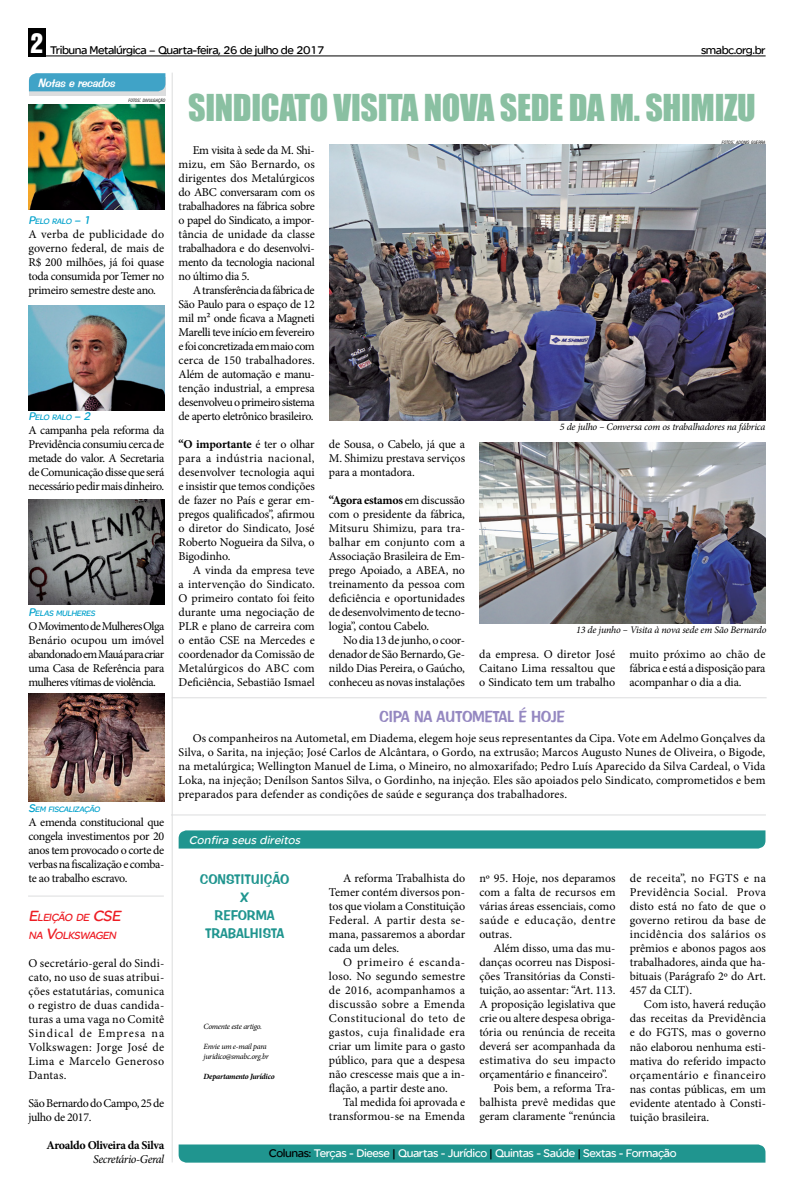
<style>
.page{position:relative;width:794px;height:1191px;background:#fff}
.page>*{position:absolute;margin:0;border:0;box-sizing:border-box;transform-origin:0 0}
.t1{font:34px "Impact";letter-spacing:-.01em;color:#8ac0a2}
.t2{font:16px "Impress BT";letter-spacing:-.03em;color:#9588c1}
.t3{font:14px/18px "Impress BT";letter-spacing:-.01em;color:#20958f;text-align:center}
.t4{font:12px/14px "Minion Pro";letter-spacing:-.005em;color:#000;text-align:justify}
.t5{font:12px "SE Optimist Semi";letter-spacing:-.035em;color:#fff}
.t6{font:12px "SE Optimist Semi";letter-spacing:-.04em;color:#000}
.t7{font:12px/14px "Minion Pro";letter-spacing:-.03em;color:#000}
.t8{font:700 12px "Minion Pro";letter-spacing:-.03em;color:#000}
.t9{font:italic 12px "SE Optimist Semi";color:#fff}
.t10{font:italic 12px "Minion Pro";letter-spacing:-.035em;color:#000}
.t11{font:italic 12px "Impress BT";color:#fff}
.t12{font:italic 11.2px/18px "SE Optimist Semi";color:#ed1d24}
.t13{font:italic 10px "Minion Pro";letter-spacing:-.015em;color:#000}
.t14{font:italic 8.4px "SE Optimist Semi";color:#00a1cb}
.t15{font:italic 8px/10px "Minion Pro";letter-spacing:-.04em;color:#000}
.t16{font:italic 700 8px "Minion Pro";letter-spacing:-.035em;color:#000}
.t17{font:italic condensed 4.4px "Swiss 721 BT";color:#000}
.s1{font-family:"Helvetica Inserat";font-size:25px;color:#fff}
.s2{font-size:6.2px}
.s3{font-size:12px}
.s4{font-size:16px}
.s5{font-weight:700}
.s6{color:#000}
</style>
<div class="page">
<div style="left:179px;top:830px;width:586px;height:18px;background:#20958f"></div>
<div style="left:28px;top:28px;width:17px;height:28px;background:#000"></div>
<hr style="left:28px;top:55px;width:737px;height:1px;background:#000">
<div style="left:29px;top:78px;width:137px;height:18px;background:linear-gradient(to right,#dcddde,#dcddde)"></div>
<div style="left:29px;top:73px;width:136px;height:18px;background:#40a3c7"></div>
<img style="left:28px;top:104px;width:136px;height:105px">
<img style="left:28px;top:305px;width:136px;height:105px">
<img style="left:28px;top:499px;width:137px;height:105px">
<img style="left:28px;top:693px;width:136px;height:109px">
<hr style="left:172px;top:73px;width:1px;height:1089px;background:#dcddde">
<hr style="left:171px;top:814px;width:595px;height:1px;background:#dcddde">
<hr style="left:172px;top:697px;width:594px;height:1px;background:#dcddde">
<hr style="left:28px;top:895px;width:136px;height:1px;background:#dcddde">
<img style="left:329px;top:145px;width:436px;height:275px">
<div style="left:179px;top:1144px;width:586px;height:18px;background:#20958f"></div>
<img style="left:479px;top:443px;width:286px;height:180px">
<p class="t6" style="left:30px;top:43px;width:296px"><span class="s1">2</span> Tribuna Metalúrgica – Quarta-feira, 26 de julho de 2017</p>
<p class="t6" style="left:701px;top:43px;width:66px">smabc.org.br</p>
<p class="t11" style="left:38px;top:75px;width:82px">Notaserecados</p>
<p class="t17" style="left:129px;top:98px;width:38px">FOTOS<span class="s2">:</span> DIVULGAÇÃO</p>
<p class="t14" style="left:28px;top:217px;width:66px"><span class="s3">P</span>ELO RALO <span class="s3">– 1</span></p>
<p class="t4" style="left:28px;top:227px;width:137px">A verba de publicidade do governo federal, de mais de R$ 200 milhões, já foi quase toda consumida por Temer no primeiro semestre deste ano.</p>
<p class="t14" style="left:28px;top:413px;width:66px"><span class="s3">P</span>ELO RALO <span class="s3">– 2</span></p>
<p class="t4" style="left:28px;top:423px;width:137px">A campanha pela reforma da Previdência consumiu cerca de metade do valor. A Secretaria de Comunicação disse que será necessário pedir mais dinheiro.</p>
<p class="t14" style="left:28px;top:609px;width:70px"><span class="s3">P</span>ELAS MULHERES</p>
<p class="t4" style="left:28px;top:619px;width:137px">O Movimento de Mulheres Olga Benário ocupou um imóvel abandonado em Mauá para criar uma Casa de Referência para mulheres vítimas de violência.</p>
<p class="t14" style="left:28px;top:805px;width:75px"><span class="s3">S</span>EM FISCALIZAÇÃO</p>
<p class="t4" style="left:28px;top:815px;width:137px">A emenda constitucional que congela investimentos por 20 anos tem provocado o corte de verbas na fiscalização e comba&shy;te ao trabalho escravo.</p>
<p class="t12" style="left:28px;top:907px;width:91px"><span class="s4">E</span>LEIÇÃO DE <span class="s4">CSE<br></span>NA <span class="s4">V</span>OLKSWAGEN</p>
<p class="t4" style="left:28px;top:955px;width:137px">O secretário-geral do Sindi&shy;cato, no uso de suas atribui&shy;ções estatutárias, comunica o registro de duas candida&shy;turas a uma vaga no Comitê Sindical de Empresa na Volkswagen: Jorge José de Lima e Marcelo Generoso Dantas.</p>
<p class="t7" style="left:28px;top:1095px;width:137px">São Bernardo do Campo, 25 de julho de 2017.</p>
<p class="t8" style="left:46px;top:1136px;width:119px">Aroaldo Oliveira da Silva</p>
<p class="t10" style="left:93px;top:1150px;width:73px">Secretário-Geral</p>
<h1 class="t1" style="left:188px;top:82px;width:569px">SINDICATO VISITA NOVA SEDE DA M. SHIMIZU</h1>
<p class="t17" style="left:722px;top:140px;width:45px">FOTOS<span class="s2">:</span> ADONIS GUERRA</p>
<p class="t4" style="left:179px;top:143px;width:138px;text-indent:14px">Em visita à sede da M. Shi&shy;mizu, em São Bernardo, os dirigentes dos Metalúrgicos do ABC conversaram com os trabalhadores na fábrica sobre o papel do Sindicato, a impor&shy;tância de unidade da classe trabalhadora e do desenvolvi&shy;mento da tecnologia nacional no último dia 5.</p>
<p class="t4" style="left:179px;top:283px;width:138px;text-indent:14px">A transferência da fábrica de São Paulo para o espaço de 12 mil m² onde ficava a Magneti Marelli teve início em fevereiro e foi concretizada em maio com cerca de 150 trabalhadores.<br>Além de automação e manu&shy;tenção industrial, a empresa desenvolveu o primeiro sistema de aperto eletrônico brasileiro.</p>
<p class="t4" style="left:179px;top:437px;width:138px"><span class="s5">“O importante</span> é ter o olhar para a indústria nacional, desenvolver tecnologia aqui e insistir que temos condições de fazer no País e gerar em&shy;pregos qualificados”, afirmou o diretor do Sindicato, José Roberto Nogueira da Silva, o Bigodinho.</p>
<p class="t4" style="left:179px;top:563px;width:138px;text-indent:14px">A vinda da empresa teve a intervenção do Sindicato.<br>O primeiro contato foi feito durante uma negociação de PLR e plano de carreira com o então CSE na Mercedes e coordenador da Comissão de Metalúrgicos do ABC com Deficiência, Sebastião Ismael</p>
<p class="t13" style="left:560px;top:420px;width:207px">5 de julho – Conversa com os trabalhadores na fábrica</p>
<p class="t4" style="left:329px;top:437px;width:138px">de Sousa, o Cabelo, já que a M. Shimizu prestava serviços para a montadora.</p>
<p class="t4" style="left:329px;top:493px;width:138px"><span class="s5">“Agora estamos</span> em discussão com o presidente da fábrica, Mitsuru Shimizu, para tra&shy;balhar em conjunto com a Associação Brasileira de Em&shy;prego Apoiado, a ABEA, no treinamento da pessoa com deficiência e oportunidades de desenvolvimento de tecno&shy;logia”, contou Cabelo.</p>
<p class="t4" style="left:329px;top:633px;width:138px;text-indent:14px">No dia 13 de junho, o coor&shy;denador de São Bernardo, Ge&shy;nildo Dias Pereira, o Gaúcho, conheceu as novas instalações</p>
<p class="t13" style="left:576px;top:623px;width:192px">13 de junho – Visita à nova sede em São Bernardo</p>
<p class="t4" style="left:479px;top:647px;width:137px">da empresa. O diretor José Caitano Lima ressaltou que o Sindicato tem um trabalho</p>
<p class="t4" style="left:629px;top:647px;width:138px">muito próximo ao chão de fábrica e está a disposição para acompanhar o dia a dia.</p>
<h2 class="t2" style="left:379px;top:706px;width:187px">CIPA NA AUTOMETAL É HOJE</h2>
<p class="t4" style="left:179px;top:731px;width:588px;text-indent:14px">Os companheiros na Autometal, em Diadema, elegem hoje seus representantes da Cipa. Vote em Adelmo Gonçalves da Silva, o Sarita, na injeção; José Carlos de Alcântara, o Gordo, na extrusão; Marcos Augusto Nunes de Oliveira, o Bigode, na metalúrgica; Wellington Manuel de Lima, o Mineiro, no almoxarifado; Pedro Luís Aparecido da Silva Cardeal, o Vida Loka, na injeção; Denílson Santos Silva, o Gordinho, na injeção. Eles são apoiados pelo Sindicato, comprometidos e bem preparados para defender as condições de saúde e segurança dos trabalhadores.</p>
<p class="t9" style="left:189px;top:833px;width:116px">Confira seus direitos</p>
<p class="t3" style="left:200px;top:870px;width:41px">CONSTITUI</p>
<p class="t3" style="left:264px;top:870px;width:26px">ÇÃO</p>
<p class="t3" style="left:205px;top:888px;width:81px">X<br>REFORMA<br>TRABALHISTA</p>
<p class="t15" style="left:204px;top:1021px;width:60px">Comente este artigo.</p>
<p class="t15" style="left:204px;top:1041px;width:67px">Envie um e-mail para juridico@smabc.org.br</p>
<p class="t16" style="left:204px;top:1070px;width:73px">Departamento Jurídico</p>
<p class="t4" style="left:329px;top:871px;width:138px;text-indent:14px">A reforma Trabalhista do Temer contém diversos pon&shy;tos que violam a Constituição Federal. A partir desta se&shy;mana, passaremos a abordar cada um deles.</p>
<p class="t4" style="left:329px;top:955px;width:138px;text-indent:14px">O primeiro é escanda&shy;loso. No segundo semestre de 2016, acompanhamos a discussão sobre a Emenda Constitucional do teto de gastos, cuja finalidade era criar um limite para o gasto público, para que a despesa não crescesse mais que a in&shy;flação, a partir deste ano.</p>
<p class="t4" style="left:329px;top:1095px;width:138px;text-align:right">Tal medida foi aprovada e transformou-se na Emenda</p>
<p class="t4" style="left:479px;top:871px;width:138px">nº 95. Hoje, nos deparamos com a falta de recursos em várias áreas essenciais, como saúde e educação, dentre outras.</p>
<p class="t4" style="left:493px;top:941px;width:123px">Além disso, uma das mu-</p>
<p class="t4" style="left:479px;top:955px;width:138px">danças ocorreu nas Disposi-</p>
<p class="t4" style="left:479px;top:969px;width:138px">ções Transitórias da Consti-</p>
<p class="t4" style="left:479px;top:983px;width:138px">tuição, ao assentar: “Art. 113.</p>
<p class="t4" style="left:479px;top:997px;width:138px">A proposição legislativa que</p>
<p class="t4" style="left:479px;top:1011px;width:138px">crie ou altere despesa obriga-</p>
<p class="t4" style="left:479px;top:1025px;width:138px">tória ou renúncia de receita</p>
<p class="t4" style="left:479px;top:1039px;width:138px">deverá ser acompanhada da</p>
<p class="t4" style="left:479px;top:1053px;width:138px">estimativa do seu impacto</p>
<p class="t4" style="left:479px;top:1067px;width:130px">orçamentário e financeiro”.</p>
<p class="t4" style="left:493px;top:1081px;width:123px">Pois bem, a reforma Tra-</p>
<p class="t4" style="left:479px;top:1095px;width:138px">balhista prevê medidas que</p>
<p class="t4" style="left:479px;top:1109px;width:138px">geram claramente “renúncia</p>
<p class="t4" style="left:629px;top:871px;width:138px">de receita”, no FGTS e na Previdência Social. Prova disto está no fato de que o governo retirou da base de incidência dos salários os prêmios e abonos pagos aos trabalhadores, ainda que ha&shy;bituais (Parágrafo 2º do Art.<br>457 da CLT).</p>
<p class="t4" style="left:629px;top:997px;width:138px;text-indent:14px">Com isto, haverá redução das receitas da Previdência e do FGTS, mas o governo não elaborou nenhuma esti&shy;mativa do referido impacto orçamentário e financeiro nas contas públicas, em um evidente atentado à Consti&shy;tuição brasileira.</p>
<p class="t5" style="left:269px;top:1146px;width:409px"><span class="s6">Colunas:</span> Terças - Dieese <span class="s6">|</span> Quartas - Jurídico <span class="s6">|</span> Quintas - Saúde <span class="s6">|</span> Sextas - Formação</p>
</div>
